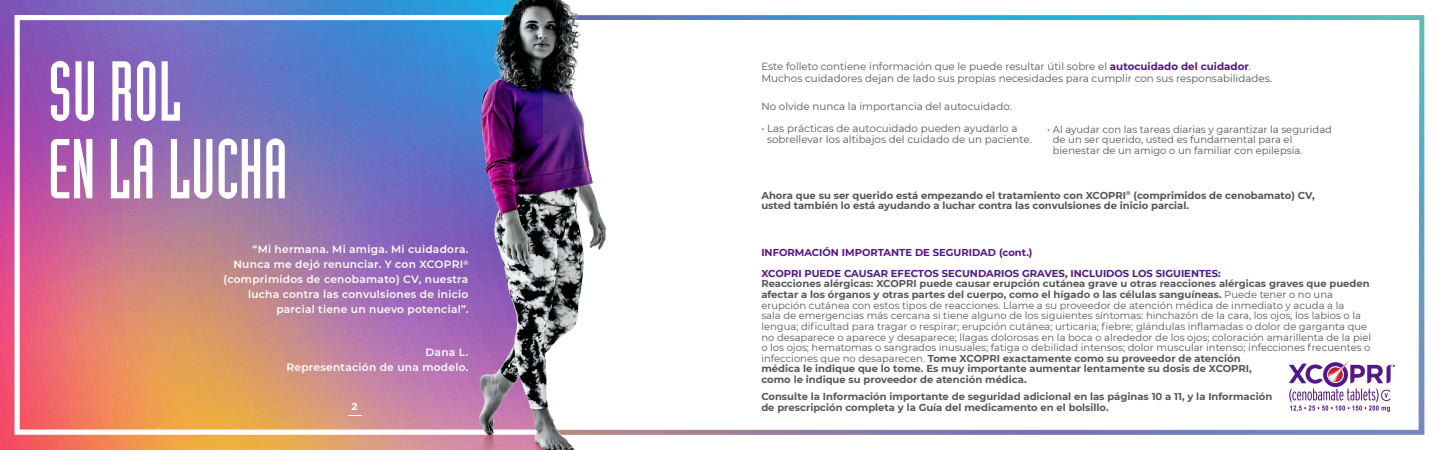
<style>
.page{position:relative;width:1440px;height:450px;background:#fff}
.page>*{position:absolute;margin:0;border:0;box-sizing:border-box;transform-origin:0 0}
.t1{font:83.12px/77.6px "Industria Solid";color:#fff}
.t2{font:600 10.62px/15px "Montserrat";letter-spacing:.025em;color:#fff;text-align:right}
.t3{font:10.25px/11.5px "Montserrat";color:#53565a}
.t4{font:10px/10.6px "Montserrat";color:#57585a}
.t5{font:700 10px/10.6px "Montserrat";color:#53565a}
.t6{font:700 10px/10.6px "Montserrat";color:#57585a}
.t7{font:10px/10.6px "Montserrat";color:#53565a}
.t8{font:700 10px "Montserrat";color:#53168b}
.t9{font:700 10px "Gotham";color:#fff}
.s1{font-weight:700;color:#53168b}
.s2{font-weight:700}
</style>
<div class="page">
<svg style="left:662px;top:15px;width:58px;height:420px"></svg>
<img style="left:543px;top:0;width:119px;height:450px">
<img style="left:0;top:0;width:543px;height:450px">
<svg style="left:348px;top:415px;width:13px;height:1px"></svg>
<svg style="left:720px;top:15px;width:704px;height:420px"></svg>
<svg style="left:1289px;top:361px;width:106px;height:51px"></svg>
<h3 class="t1" style="left:48px;top:52px;width:242px">SU ROL<br>EN LA LUCHA</h3>
<p class="t2" style="left:224px;top:242px;width:246px">“Mi hermana. Mi amiga. Mi cuidadora.<br>Nunca me dejó renunciar. Y con XCOPRI<sup>® </sup>(comprimidos de cenobamato) CV, nuestra lucha contra las convulsiones de inicio parcial tiene un nuevo potencial”.</p>
<p class="t2" style="left:286px;top:345px;width:183px">Dana L.<br>Representación de una modelo.</p>
<p class="t9" style="left:351px;top:400px;width:8px">2</p>
<p class="t3" style="left:761px;top:61px;width:512px">Este folleto contiene información que le puede resultar útil sobre el <span class="s1">autocuidado del cuidador</span>.<br>Muchos cuidadores dejan de lado sus propias necesidades para cumplir con sus responsabilidades.</p>
<p class="t3" style="left:761px;top:100px;width:252px">No olvide nunca la importancia del autocuidado.</p>
<p class="t3" style="left:767px;top:122px;width:266px;text-indent:-6px">• Las prácticas de autocuidado pueden ayudarlo a sobrellevar los altibajos del cuidado de un paciente.</p>
<p class="t7" style="left:1053px;top:123px;width:281px;text-indent:-6px">• Al ayudar con las tareas diarias y garantizar la seguridad de un ser querido, usted es fundamental para el bienestar de un amigo o un familiar con epilepsia.</p>
<p class="t5" style="left:761px;top:189px;width:555px">Ahora que su ser querido está empezando el tratamiento con XCOPRI<sup>®</sup> (comprimidos de cenobamato) CV, usted también lo está ayudando a luchar contra las convulsiones de inicio parcial.</p>
<h5 class="t8" style="left:761px;top:245px;width:273px">INFORMACIÓN IMPORTANTE DE SEGURIDAD (cont.)</h5>
<h6 class="t8" style="left:761px;top:266px;width:461px">XCOPRI PUEDE CAUSAR EFECTOS SECUNDARIOS GRAVES, INCLUIDOS LOS SIGUIENTES:</h6>
<p class="t4" style="left:761px;top:278px;width:611px"><span class="s2">Reacciones alérgicas: XCOPRI puede causar erupción cutánea grave u otras reacciones alérgicas graves que pueden afectar a los órganos y otras partes del cuerpo, como el hígado o las células sanguíneas.</span> Puede tener o no una erupción cutánea con estos tipos de reacciones. Llame a su proveedor de atención médica de inmediato y acuda a la<br>sala de emergencias más cercana si tiene alguno de los siguientes síntomas: hinchazón de la cara, los ojos, los labios o la lengua; dificultad para tragar o respirar; erupción cutánea; urticaria; fiebre; glándulas inflamadas o dolor de garganta que no desaparece o aparece y desaparece; llagas dolorosas en la boca o alrededor de los ojos; coloración amarillenta de la piel o los ojos; hematomas o sangrados inusuales; fatiga o debilidad intensos; dolor muscular intenso; infecciones frecuentes o infecciones que no desaparecen. <span class="s2">Tome XCOPRI exactamente como su proveedor de atención<br>médica le indique que lo tome. Es muy importante aumentar lentamente su dosis de XCOPRI,<br>como le indique su proveedor de atención médica.</span></p>
<p class="t6" style="left:761px;top:391px;width:512px">Consulte la Información importante de seguridad adicional en las páginas 10 a 11, y la Información de prescripción completa y la Guía del medicamento en el bolsillo.</p>
</div>
